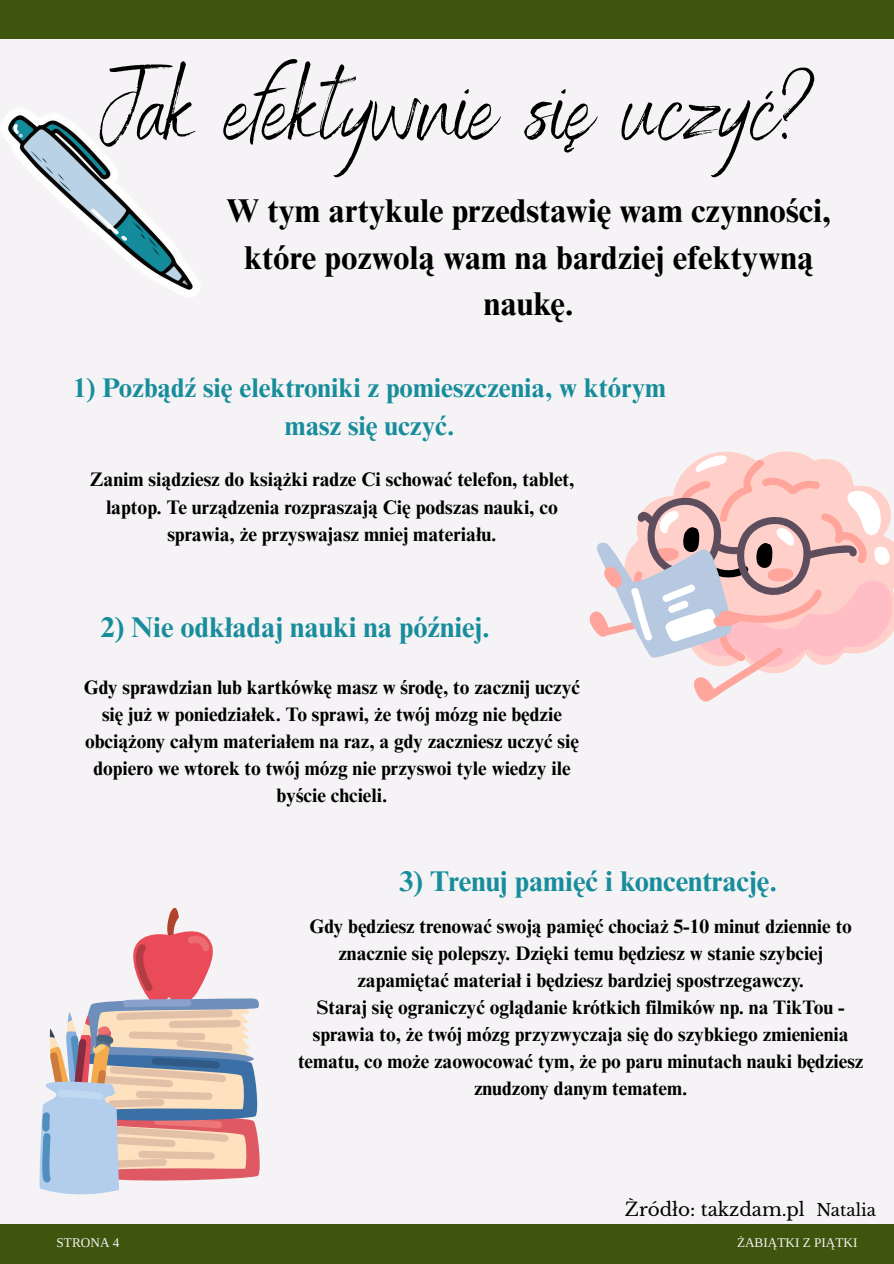
<style>
.page{position:relative;width:894px;height:1264px;background:#fff}
.page>*{position:absolute;margin:0;border:0;box-sizing:border-box;transform-origin:0 0}
.t1{font:97.65px "Benedict";color:#000}
.t2{font:700 33px/46.2px "Times NRMT Pro";color:#000;text-align:center}
.t3{font:700 28.5px "Times NRMT Pro";color:#178d9c}
.t4{font:700 27px/37.2px "Times NRMT Pro";color:#178d9c;text-align:center}
.t5{font:700 19.65px/27.2px "Times NRMT Pro";color:#000;text-align:center}
.t6{font:700 19.5px/27px "Times NRMT Pro";color:#000;text-align:center}
.t7{font:18.3px "Libre Baskerville";color:#000}
.t8{font:16.65px "Libre Baskerville";color:#000}
.t9{font:13.2px "Tinos";color:#f5f3f5}
</style>
<div class="page">
<div style="left:0;top:0;width:893px;height:1263px;background:#f5f3f5"></div>
<div style="left:0;top:1223px;width:893px;height:40px;background:#3d550c"></div>
<div style="left:0;top:0;width:893px;height:39px;background:#3d550c"></div>
<svg style="left:39px;top:907px;width:221px;height:288px"></svg>
<img style="left:0;top:108px;width:200px;height:189px">
<svg style="left:589px;top:455px;width:304px;height:247px"></svg>
<p class="t1" style="left:100px;top:46px;width:716px">Jak efektywnie się uczyć?</p>
<h2 class="t2" style="left:226px;top:192px;width:606px">W tym artykule przedstawię wam czynności, które pozwolą wam na bardziej efektywną naukę.</h2>
<h3 class="t4" style="left:73px;top:373px;width:594px">1) Pozbądź się elektroniki z pomieszczenia, w którym masz się uczyć.</h3>
<p class="t5" style="left:89px;top:468px;width:486px">Zanim siądziesz do książki radze Ci schować telefon, tablet, laptop. Te urządzenia rozpraszają Cię podszas nauki, co sprawia, że przyswajasz mniej materiału.</p>
<h4 class="t3" style="left:100px;top:616px;width:391px">2) Nie odkładaj nauki na później.</h4>
<h3 class="t6" style="left:84px;top:676px;width:497px">Gdy sprawdzian lub kartkówkę masz w środę, to zacznij uczyć się już w poniedziałek. To sprawi, że twój mózg nie będzie obciążony całym materiałem na raz, a gdy zaczniesz uczyć się dopiero we wtorek to twój mózg nie przyswoi tyle wiedzy ile byście chcieli.</h3>
<h4 class="t3" style="left:399px;top:871px;width:379px">3) Trenuj pamięć i koncentrację.</h4>
<p class="t6" style="left:298px;top:915px;width:566px">Gdy będziesz trenować swoją pamięć chociaż 5-10 minut dziennie to znacznie się polepszy. Dzięki temu będziesz w stanie szybciej zapamiętać materiał i będziesz bardziej spostrzegawczy.<br>Staraj się ograniczyć oglądanie krótkich filmików np. na TikTou - sprawia to, że twój mózg przyzwyczaja się do szybkiego zmienienia tematu, co może zaowocować tym, że po paru minutach nauki będziesz znudzony danym tematem.</p>
<h4 class="t7" style="left:624px;top:1197px;width:181px">Źródło: takzdam.pl</h4>
<h3 class="t8" style="left:816px;top:1200px;width:61px">Natalia</h3>
<p class="t9" style="left:57px;top:1235px;width:64px">STRONA 4</p>
<h1 class="t9" style="left:736px;top:1234px;width:122px">ŻABIĄTKI Z PIĄTKI</h1>
</div>
